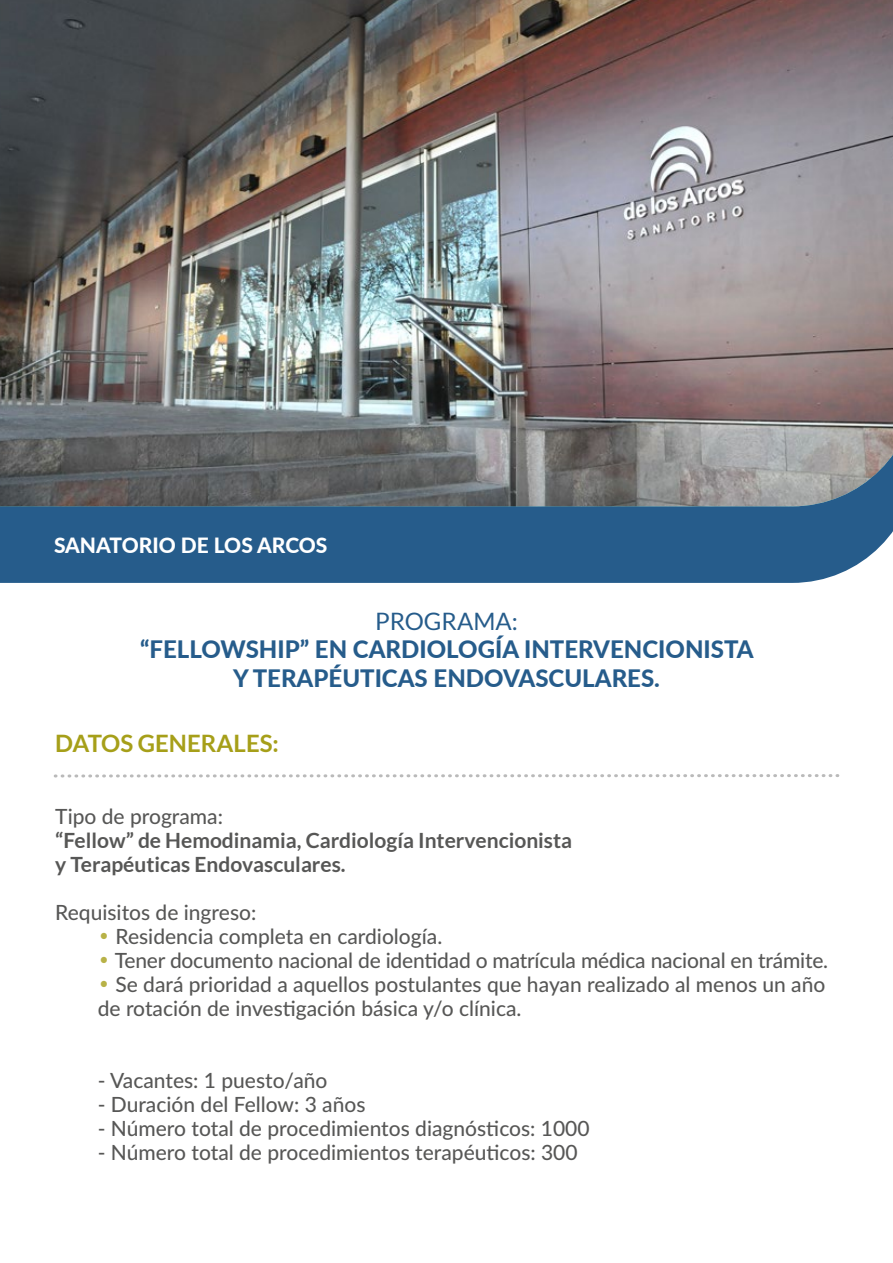
<style>
.page{position:relative;width:893px;height:1263px;background:#fff}
.page>*{position:absolute;margin:0;border:0;box-sizing:border-box;transform-origin:0 0}
.t1{font:800 24px/28.8px "Lato";color:#265c8b;text-align:center}
.t2{font:700 24px "Lato";color:#a69f19}
.t3{font:24px "Lato";color:#265c8b}
.t4{font:500 21px/24px "Lato";color:#575756}
.t5{font:700 21px/24px "Lato";color:#575756}
.t6{font:800 21px "Lato";color:#fff}
.s1{font-family:"Gothic 720 BT Bold B";font-weight:400;color:#b8b247}
</style>
<div class="page">
<div style="left:0;top:506px;width:893px;height:77px;background:#265c8b"></div>
<img style="left:0;top:0;width:893px;height:506px">
<svg style="left:55px;top:774px;width:783px;height:3px"></svg>
<p class="t6" style="left:54px;top:530px;width:275px">SANATORIO DE LOS ARCOS</p>
<p class="t3" style="left:375px;top:607px;width:144px">PROGRAMA:</p>
<p class="t1" style="left:140px;top:634px;width:615px">“FELLOWSHIP” EN CARDIOLOGÍA INTERVENCIONISTA<br>Y TERAPÉUTICAS ENDOVASCULARES.</p>
<p class="t2" style="left:55px;top:729px;width:225px">DATOS GENERALES:</p>
<p class="t4" style="left:55px;top:803px;width:169px">Tipo de programa:</p>
<p class="t5" style="left:55px;top:828px;width:518px">“Fellow” de Hemodinamia, Cardiología Intervencionista y Terapéuticas Endovasculares.</p>
<p class="t4" style="left:55px;top:899px;width:203px">Requisitos de ingreso:</p>
<p class="t4" style="left:98px;top:923px;width:346px"><span class="s1">•</span> Residencia completa en cardiología.</p>
<p class="t4" style="left:98px;top:947px;width:732px"><span class="s1">•</span> Tener documento nacional de identidad o matrícula médica nacional en trámite.</p>
<p class="t4" style="left:98px;top:971px;width:729px"><span class="s1">•</span> Se dará prioridad a aquellos postulantes que hayan realizado al menos un año de rotación de investigación básica y/o clínica.</p>
<p class="t4" style="left:98px;top:1067px;width:231px">- Vacantes: 1 puesto/año</p>
<p class="t4" style="left:98px;top:1091px;width:269px">- Duración del Fellow: 3 años</p>
<p class="t4" style="left:98px;top:1115px;width:493px">- Número total de procedimientos diagnósticos: 1000</p>
<p class="t4" style="left:98px;top:1139px;width:481px">- Número total de procedimientos terapéuticos: 300</p>
</div>
